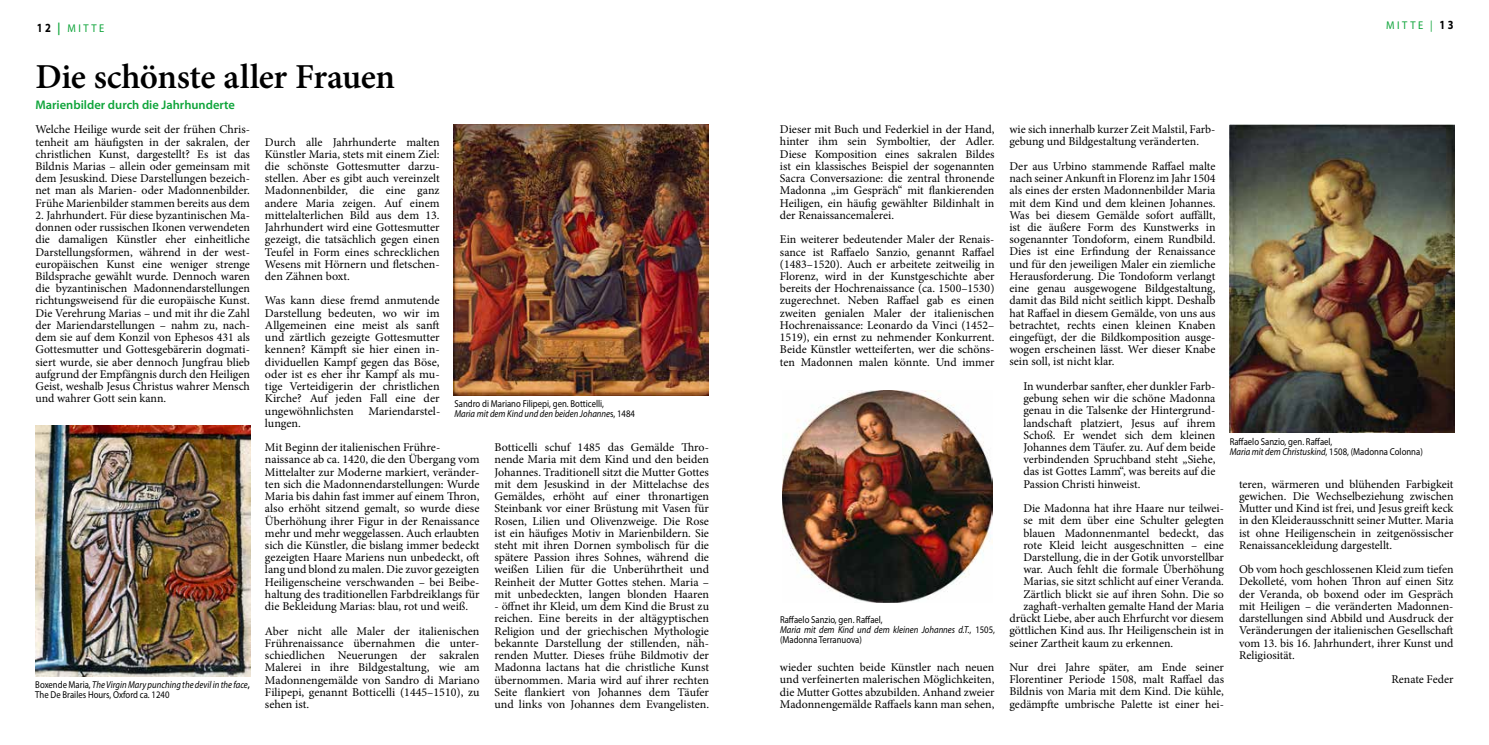
<style>
.page{position:relative;width:1489px;height:745px;background:#fff}
.page>*{position:absolute;margin:0;border:0;box-sizing:border-box;transform-origin:0 0}
.t1{font:600 35px "Minion Pro";letter-spacing:-.015em;color:#000}
.t2{font:600 12.5px "Myriad Pro";color:#0da439}
.t3{font:11.88px/12.2px "Minion Pro";color:#000;text-align:justify}
.t4{font:11.25px "Myriad Pro";letter-spacing:.24em;color:#0da439;scale:.93 1}
.t5{font:10px/10px "Myriad Pro";color:#000;scale:.87 1}
.s1{font-weight:700;font-size:12.5px;color:#000}
.s2{font-weight:700;font-size:12.5px}
.s3{font-style:italic}
.s4{font-weight:600}
</style>
<div class="page">
<img style="left:782px;top:390px;width:210px;height:212px">
<img style="left:1229px;top:125px;width:225px;height:307px">
<img style="left:35px;top:425px;width:215px;height:251px">
<img style="left:454px;top:125px;width:254px;height:270px">
<p class="t4" style="left:37px;top:21px;width:74px"><span class="s1">12</span> <span class="s2">|</span> MITTE</p>
<h1 class="t1" style="left:35px;top:53px;width:361px">Die schönste aller Frauen</h1>
<p class="t2" style="left:35px;top:97px;width:201px">Marienbilder durch die Jahrhunderte</p>
<p class="t3" style="left:35px;top:123px;width:216px">Welche Heilige wurde seit der frühen Chris&shy;tenheit am häufigsten in der sakralen, der christlichen Kunst, dargestellt? Es ist das Bildnis Marias – allein oder gemeinsam mit dem Jesuskind. Diese Darstellungen bezeich&shy;net man als Marien- oder Madonnenbilder.<br>Frühe Marienbilder stammen bereits aus dem</p>
<p class="t3" style="left:35px;top:209px;width:216px">2. Jahrhundert. Für diese byzantinischen Ma&shy;donnen oder russischen Ikonen verwendeten die damaligen Künstler eher einheitliche Darstellungsformen, während in der west&shy;europäischen Kunst eine weniger strenge Bildsprache gewählt wurde. Dennoch waren die byzantinischen Madonnendarstellungen richtungsweisend für die europäische Kunst.<br>Die Verehrung Marias – und mit ihr die Zahl der Mariendarstellungen – nahm zu, nach&shy;dem sie auf dem Konzil von Ephesos 431 als Gottesmutter und Gottesgebärerin dogmati&shy;siert wurde, sie aber dennoch Jungfrau blieb aufgrund der Empfängnis durch den Heiligen Geist, weshalb Jesus Christus wahrer Mensch und wahrer Gott sein kann.</p>
<p class="t5" style="left:35px;top:679px;width:248px">Boxende Maria, <span class="s3">The Virgin Mary punching the devil in the face</span><span class="s4">,<br></span>The De Brailes Hours, Oxford ca. 1240</p>
<p class="t3" style="left:265px;top:135px;width:176px">Durch alle Jahrhunderte malten Künstler Maria, stets mit einem Ziel: die schönste Gottesmutter darzu&shy;stellen. Aber es gibt auch vereinzelt Madonnenbilder, die eine ganz andere Maria zeigen. Auf einem mittelalterlichen Bild aus dem 13.<br>Jahrhundert wird eine Gottesmutter gezeigt, die tatsächlich gegen einen Teufel in Form eines schrecklichen Wesens mit Hörnern und fletschen&shy;den Zähnen boxt.</p>
<p class="t3" style="left:265px;top:294px;width:177px">Was kann diese fremd anmutende Darstellung bedeuten, wo wir im Allgemeinen eine meist als sanft und zärtlich gezeigte Gottesmutter kennen? Kämpft sie hier einen in&shy;dividuellen Kampf gegen das Böse, oder ist es eher ihr Kampf als mu&shy;tige Verteidigerin der christlichen Kirche? Auf jeden Fall eine der ungewöhnlichsten Mariendarstel&shy;lungen.</p>
<p class="t3" style="left:265px;top:441px;width:216px;text-align:left">Mit Beginn der italienischen Frühre&shy;naissance ab ca. 1420, die den Übergang vom Mittelalter zur Moderne markiert, veränder&shy;ten sich die Madonnendarstellungen: Wurde Maria bis dahin fast immer auf einem Thron, also erhöht sitzend gemalt, so wurde diese Überhöhung ihrer Figur in der Renaissance mehr und mehr weggelassen. Auch erlaubten sich die Künstler, die bislang immer bedeckt gezeigten Haare Mariens nun unbedeckt, oft lang und blond zu malen. Die zuvor gezeigten Heiligenscheine verschwanden – bei Beibe&shy;haltung des traditionellen Farbdreiklangs für die Bekleidung Marias: blau, rot und weiß.</p>
<p class="t3" style="left:265px;top:624px;width:216px">Aber nicht alle Maler der italienischen Frührenaissance übernahmen die unter&shy;schiedlichen Neuerungen der sakralen Malerei in ihre Bildgestaltung, wie am Madonnengemälde von Sandro di Mariano Filipepi, genannt Botticelli (1445–1510), zu sehen ist.</p>
<p class="t5" style="left:454px;top:398px;width:209px">Sandro di Mariano Filipepi, gen. Botticelli,<br><span class="s3">Maria mit dem Kind und den beiden Johanne</span>s, 1484</p>
<p class="t3" style="left:494px;top:441px;width:216px">Botticelli schuf 1485 das Gemälde Thro&shy;nende Maria mit dem Kind und den beiden Johannes. Traditionell sitzt die Mutter Gottes mit dem Jesuskind in der Mittelachse des Gemäldes, erhöht auf einer thronartigen Steinbank vor einer Brüstung mit Vasen für Rosen, Lilien und Olivenzweige. Die Rose ist ein häufiges Motiv in Marienbildern. Sie steht mit ihren Dornen symbolisch für die spätere Passion ihres Sohnes, während die weißen Lilien für die Unberührtheit und Reinheit der Mutter Gottes stehen. Maria – mit unbedeckten, langen blonden Haaren</p>
<p class="t3" style="left:494px;top:600px;width:216px">- öffnet ihr Kleid, um dem Kind die Brust zu reichen. Eine bereits in der altägyptischen Religion und der griechischen Mythologie bekannte Darstellung der stillenden, näh&shy;renden Mutter. Dieses frühe Bildmotiv der Madonna lactans hat die christliche Kunst übernommen. Maria wird auf ihrer rechten Seite flankiert von Johannes dem Täufer und links von Johannes dem Evangelisten.</p>
<p class="t4" style="left:1385px;top:18px;width:74px">MITTE | <span class="s1">13</span></p>
<p class="t3" style="left:780px;top:123px;width:216px">Dieser mit Buch und Federkiel in der Hand, hinter ihm sein Symboltier, der Adler.<br>Diese Komposition eines sakralen Bildes ist ein klassisches Beispiel der sogenannten Sacra Conversazione: die zentral thronende Madonna „im Gespräch“ mit flankierenden Heiligen, ein häufig gewählter Bildinhalt in der Renaissancemalerei.</p>
<p class="t3" style="left:780px;top:233px;width:216px">Ein weiterer bedeutender Maler der Renais&shy;sance ist Raffaelo Sanzio, genannt Raffael (1483–1520). Auch er arbeitete zeitweilig in Florenz, wird in der Kunstgeschichte aber bereits der Hochrenaissance (ca. 1500–1530) zugerechnet. Neben Raffael gab es einen zweiten genialen Maler der italienischen Hochrenaissance: Leonardo da Vinci (1452– 1519), ein ernst zu nehmender Konkurrent.<br>Beide Künstler wetteiferten, wer die schöns&shy;ten Madonnen malen könnte. Und immer</p>
<p class="t5" style="left:780px;top:614px;width:249px">Raffaelo Sanzio, gen. Raffael,<br><span class="s3">Maria mit dem Kind und dem kleinen Johannes d.T.</span>, 1505, (Madonna Terranuova)</p>
<p class="t3" style="left:780px;top:661px;width:216px">wieder suchten beide Künstler nach neuen und verfeinerten malerischen Möglichkeiten, die Mutter Gottes abzubilden. Anhand zweier Madonnengemälde Raffaels kann man sehen,</p>
<p class="t3" style="left:1009px;top:123px;width:207px">wie sich innerhalb kurzer Zeit Malstil, Farb&shy;gebung und Bildgestaltung veränderten.</p>
<p class="t3" style="left:1009px;top:160px;width:207px">Der aus Urbino stammende Raffael malte nach seiner Ankunft in Florenz im Jahr 1504 als eines der ersten Madonnenbilder Maria mit dem Kind und dem kleinen Johannes.<br>Was bei diesem Gemälde sofort auffällt, ist die äußere Form des Kunstwerks in sogenannter Tondoform, einem Rundbild.<br>Dies ist eine Erfindung der Renaissance und für den jeweiligen Maler ein ziemliche Herausforderung. Die Tondoform verlangt eine genau ausgewogene Bildgestaltung, damit das Bild nicht seitlich kippt. Deshalb hat Raffael in diesem Gemälde, von uns aus betrachtet, rechts einen kleinen Knaben eingefügt, der die Bildkomposition ausge&shy;wogen erscheinen lässt. Wer dieser Knabe sein soll, ist nicht klar.</p>
<p class="t3" style="left:1023px;top:380px;width:194px">In wunderbar sanfter, eher dunkler Farb&shy;gebung sehen wir die schöne Madonna genau in die Talsenke der Hintergrund&shy;landschaft platziert, Jesus auf ihrem Schoß. Er wendet sich dem kleinen Johannes dem Täufer. zu. Auf dem beide verbindenden Spruchband steht „Siehe, das ist Gottes Lamm“, was bereits auf die Passion Christi hinweist.</p>
<p class="t3" style="left:1023px;top:502px;width:202px">Die Madonna hat ihre Haare nur teilwei-</p>
<p class="t3" style="left:1023px;top:514px;width:202px">se mit dem über eine Schulter gelegten</p>
<p class="t3" style="left:1023px;top:526px;width:202px">blauen Madonnenmantel bedeckt, das</p>
<p class="t3" style="left:1023px;top:538px;width:202px">rote Kleid leicht ausgeschnitten – eine</p>
<p class="t3" style="left:1023px;top:550px;width:202px">Darstellung, die in der Gotik unvorstellbar</p>
<p class="t3" style="left:1023px;top:563px;width:202px">war. Auch fehlt die formale Überhöhung</p>
<p class="t3" style="left:1023px;top:575px;width:202px">Marias, sie sitzt schlicht auf einer Veranda.</p>
<p class="t3" style="left:1023px;top:587px;width:202px">Zärtlich blickt sie auf ihren Sohn. Die so</p>
<p class="t3" style="left:1023px;top:599px;width:202px">zaghaft-verhalten gemalte Hand der Maria</p>
<p class="t3" style="left:1009px;top:612px;width:216px">drückt Liebe, aber auch Ehrfurcht vor diesem</p>
<p class="t3" style="left:1009px;top:624px;width:216px">göttlichen Kind aus. Ihr Heiligenschein ist in</p>
<p class="t3" style="left:1009px;top:636px;width:165px">seiner Zartheit kaum zu erkennen.</p>
<p class="t3" style="left:1009px;top:660px;width:216px">Nur drei Jahre später, am Ende seiner Florentiner Periode 1508, malt Raffael das Bildnis von Maria mit dem Kind. Die kühle, gedämpfte umbrische Palette ist einer hei-</p>
<p class="t5" style="left:1229px;top:436px;width:223px">Raffaelo Sanzio, gen. Raffael,<br><span class="s3">Maria mit dem Christuskind</span>, 1508, (Madonna Colonna)</p>
<p class="t3" style="left:1238px;top:477px;width:216px">teren, wärmeren und blühenden Farbigkeit gewichen. Die Wechselbeziehung zwischen Mutter und Kind ist frei, und Jesus greift keck in den Kleiderausschnitt seiner Mutter. Maria ist ohne Heiligenschein in zeitgenössischer Renaissancekleidung dargestellt.</p>
<p class="t3" style="left:1238px;top:563px;width:216px">Ob vom hoch geschlossenen Kleid zum tiefen Dekolleté, vom hohen Thron auf einen Sitz der Veranda, ob boxend oder im Gespräch mit Heiligen – die veränderten Madonnen&shy;darstellungen sind Abbild und Ausdruck der Veränderungen der italienischen Gesellschaft vom 13. bis 16. Jahrhundert, ihrer Kunst und Religiosität.</p>
<p class="t3" style="left:1391px;top:673px;width:64px">Renate Feder</p>
</div>
